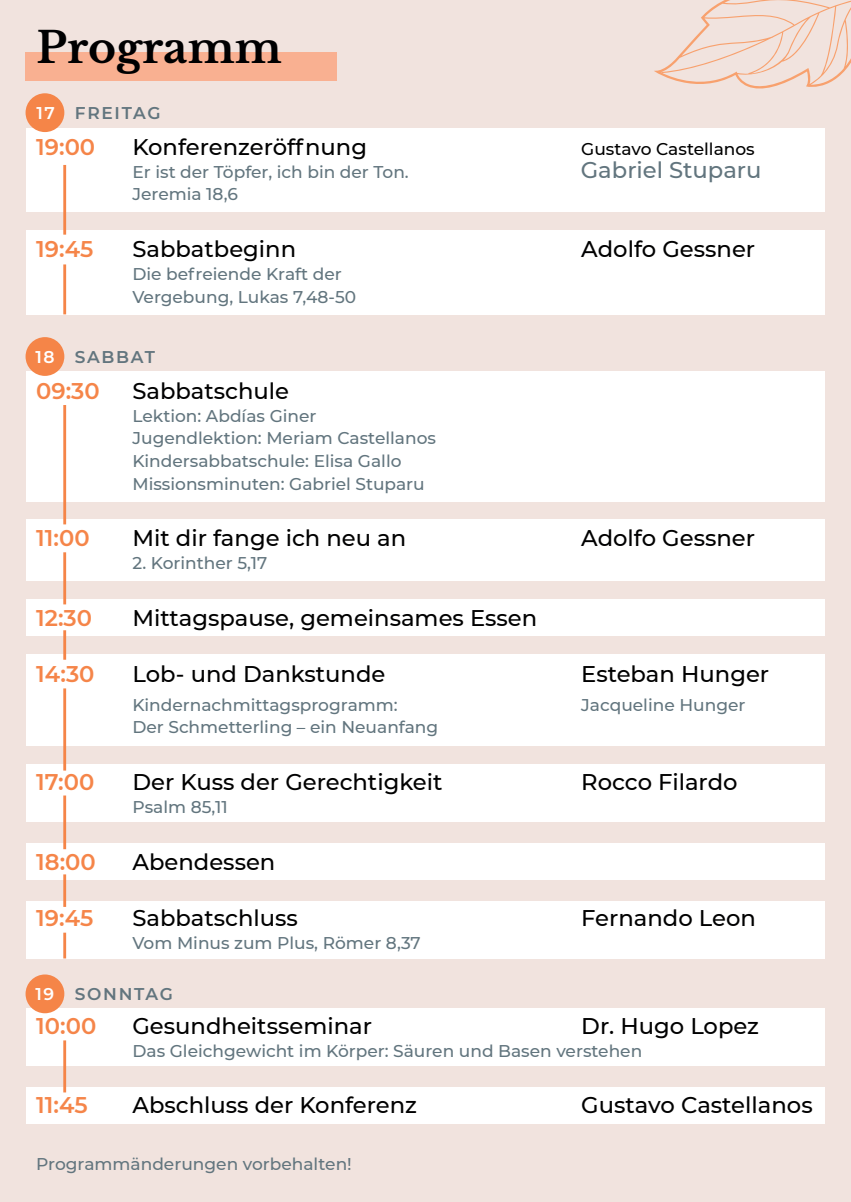
<style>
.page{position:relative;width:851px;height:1202px;background:#fff}
.page>*{position:absolute;margin:0;border:0;box-sizing:border-box;transform-origin:0 0}
.t1{font:700 42.6px "Libre Baskerville";color:#000001}
.t2{font:500 22.6px "Montserrat";color:#000001}
.t3{font:600 22.6px "Montserrat";color:#f58549}
.t4{font:500 22.6px "Montserrat";color:#62757e}
.t5{font:500 17px/22.6px "Montserrat";color:#62757e}
.t6{font:600 17px "Montserrat";letter-spacing:.1em;color:#62757e}
.t7{font:500 17px "Montserrat";color:#000001}
.t8{font:600 17px "Montserrat";color:#fff}
.s1{color:#fff}
</style>
<div class="page">
<div style="left:0;top:0;width:850px;height:1202px;background:#f1e3de"></div>
<div style="left:26px;top:128px;width:798px;height:83px;background:#fff"></div>
<div style="left:26px;top:230px;width:798px;height:84px;background:#fff"></div>
<div style="left:26px;top:519px;width:798px;height:62px;background:#fff"></div>
<div style="left:26px;top:599px;width:798px;height:37px;background:#fff"></div>
<div style="left:26px;top:843px;width:798px;height:37px;background:#fff"></div>
<div style="left:26px;top:1087px;width:798px;height:37px;background:#fff"></div>
<div style="left:26px;top:654px;width:798px;height:92px;background:#fff"></div>
<div style="left:26px;top:764px;width:798px;height:58px;background:#fff"></div>
<div style="left:26px;top:901px;width:798px;height:57px;background:#fff"></div>
<div style="left:26px;top:1008px;width:798px;height:57px;background:#fff"></div>
<div style="left:26px;top:372px;width:798px;height:130px;background:#fff"></div>
<svg style="left:654px;top:0;width:196px;height:89px"></svg>
<div style="left:26px;top:93px;width:38px;height:39px;background:#f58548;border-radius:50%"></div>
<div style="left:26px;top:337px;width:38px;height:39px;background:#f58548;border-radius:50%"></div>
<div style="left:26px;top:974px;width:38px;height:39px;background:#f58548;border-radius:50%"></div>
<hr style="left:63px;top:165px;width:3px;height:70px;background:#f58548">
<hr style="left:63px;top:405px;width:3px;height:119px;background:#f58548">
<hr style="left:63px;top:264px;width:3px;height:50px;background:#f58548">
<hr style="left:63px;top:552px;width:3px;height:52px;background:#f58548">
<hr style="left:63px;top:630px;width:3px;height:30px;background:#f58548">
<hr style="left:63px;top:688px;width:3px;height:83px;background:#f58548">
<hr style="left:63px;top:795px;width:3px;height:54px;background:#f58548">
<hr style="left:63px;top:874px;width:3px;height:33px;background:#f58548">
<div style="left:26px;top:52px;width:311px;height:29px;background:#f9b091"></div>
<hr style="left:63px;top:933px;width:3px;height:25px;background:#f58548">
<hr style="left:63px;top:1040px;width:3px;height:52px;background:#f58548">
<h1 class="t1" style="left:37px;top:22px;width:246px">Programm</h1>
<p class="t6" style="left:36px;top:101px;width:125px"><span class="s1">17</span> FREITAG</p>
<h2 class="t3" style="left:36px;top:131px;width:60px">19:00</h2>
<h2 class="t2" style="left:132px;top:131px;width:236px">Konferenzeröffnung</h2>
<p class="t7" style="left:581px;top:137px;width:175px">Gustavo Castellanos</p>
<p class="t5" style="left:132px;top:160px;width:278px">Er ist der Töpfer, ich bin der Ton.<br>Jeremia 18,6</p>
<h2 class="t3" style="left:36px;top:233px;width:58px">19:45</h2>
<h2 class="t2" style="left:132px;top:233px;width:165px">Sabbatbeginn</h2>
<h2 class="t2" style="left:581px;top:233px;width:175px">Adolfo Gessner</h2>
<p class="t5" style="left:132px;top:262px;width:225px">Die befreiende Kraft der<br>Vergebung, Lukas 7,48-50</p>
<h2 class="t4" style="left:580px;top:154px;width:182px">Gabriel Stuparu</h2>
<p class="t8" style="left:35px;top:345px;width:21px">18</p>
<p class="t6" style="left:75px;top:345px;width:82px">SABBAT</p>
<h2 class="t3" style="left:36px;top:375px;width:65px">09:30</h2>
<h2 class="t2" style="left:132px;top:375px;width:158px">Sabbatschule</h2>
<p class="t5" style="left:132px;top:404px;width:305px">Lektion: Abdías Giner<br>Jugendlektion: Meriam Castellanos<br>Kindersabbatschule: Elisa Gallo<br>Missionsminuten: Gabriel Stuparu</p>
<h2 class="t3" style="left:36px;top:522px;width:55px">11:00</h2>
<h2 class="t2" style="left:132px;top:523px;width:275px">Mit dir fange ich neu an</h2>
<h2 class="t2" style="left:581px;top:523px;width:175px">Adolfo Gessner</h2>
<p class="t5" style="left:132px;top:551px;width:136px">2. Korinther 5,17</p>
<h2 class="t3" style="left:36px;top:602px;width:57px">12:30</h2>
<h2 class="t2" style="left:132px;top:602px;width:406px">Mittagspause, gemeinsames Essen</h2>
<h2 class="t3" style="left:36px;top:658px;width:60px">14:30</h2>
<h2 class="t2" style="left:132px;top:659px;width:254px">Lob- und Dankstunde</h2>
<h2 class="t2" style="left:581px;top:659px;width:189px">Esteban Hunger</h2>
<p class="t5" style="left:132px;top:693px;width:267px">Kindernachmittagsprogramm:</p>
<p class="t5" style="left:581px;top:693px;width:166px">Jacqueline Hunger</p>
<p class="t5" style="left:132px;top:715px;width:307px">Der Schmetterling – ein Neuanfang</p>
<h2 class="t3" style="left:36px;top:766px;width:60px">17:00</h2>
<h2 class="t2" style="left:132px;top:766px;width:311px">Der Kuss der Gerechtigkeit</h2>
<h2 class="t2" style="left:581px;top:766px;width:158px">Rocco Filardo</h2>
<p class="t5" style="left:132px;top:795px;width:97px">Psalm 85,11</p>
<h2 class="t3" style="left:36px;top:845px;width:61px">18:00</h2>
<h2 class="t2" style="left:132px;top:846px;width:144px">Abendessen</h2>
<h2 class="t3" style="left:36px;top:902px;width:58px">19:45</h2>
<h2 class="t2" style="left:132px;top:902px;width:167px">Sabbatschluss</h2>
<h2 class="t2" style="left:581px;top:902px;width:176px">Fernando Leon</h2>
<p class="t5" style="left:132px;top:931px;width:290px">Vom Minus zum Plus, Römer 8,37</p>
<p class="t8" style="left:35px;top:982px;width:20px">19</p>
<p class="t6" style="left:75px;top:982px;width:100px">SONNTAG</p>
<h2 class="t3" style="left:36px;top:1010px;width:61px">10:00</h2>
<h2 class="t2" style="left:132px;top:1010px;width:241px">Gesundheitsseminar</h2>
<h2 class="t2" style="left:581px;top:1010px;width:179px">Dr. Hugo Lopez</h2>
<p class="t5" style="left:132px;top:1039px;width:511px">Das Gleichgewicht im Körper: Säuren und Basen verstehen</p>
<h2 class="t3" style="left:36px;top:1089px;width:53px">11:45</h2>
<h2 class="t2" style="left:132px;top:1089px;width:286px">Abschluss der Konferenz</h2>
<h2 class="t2" style="left:581px;top:1089px;width:233px">Gustavo Castellanos</h2>
<p class="t5" style="left:36px;top:1152px;width:317px">Programmänderungen vorbehalten!</p>
</div>
